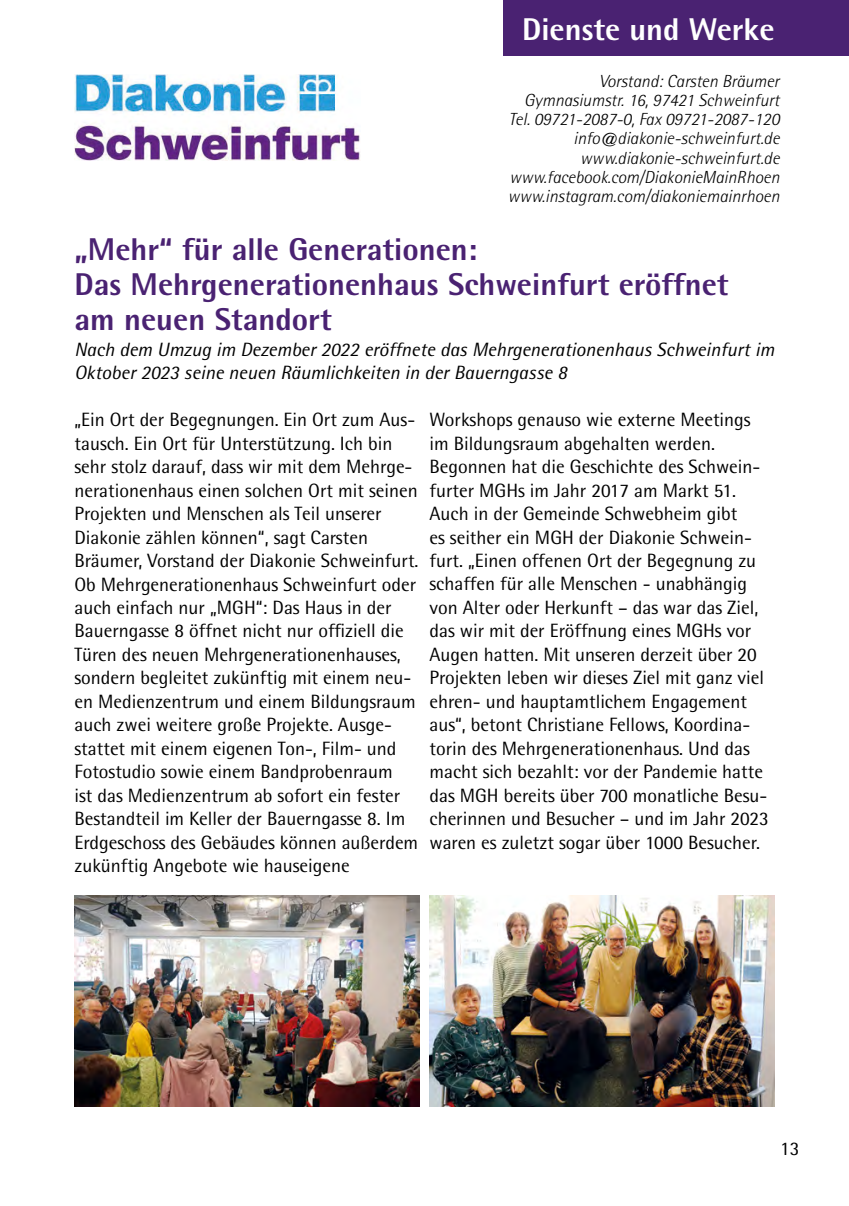
<style>
.page{position:relative;width:849px;height:1206px;background:#fff}
.page>*{position:absolute;margin:0;border:0;box-sizing:border-box;transform-origin:0 0}
.Überschrift{font:800 31.5px/35px "Rotis Semi Sans Std";color:#4a2272}
.t1{font:800 31.5px "Rotis Semi Sans Std";color:#fff}
.Fließtext{font:19.25px/23.4px "Rotis Semi Sans Std";color:#000}
.Unterüberschrift_Rotis_Italic_11_Pt{font:italic 19.25px/23.4px "Rotis Semi Sans Std";color:#000}
.Bildunterschrift{font:italic 300 17.5px "Rotis Semi Sans Std";color:#000}
</style>
<div class="page">
<div style="left:503px;top:0;width:345px;height:56px;background:#4a2272"></div>
<img style="left:429px;top:895px;width:345px;height:211px">
<img style="left:74px;top:895px;width:345px;height:211px">
<img style="left:74px;top:74px;width:286px;height:86px">
<h1 class="t1" style="left:522px;top:10px;width:254px">Dienste und Werke</h1>
<p class="Bildunterschrift" style="left:599px;top:70px;width:182px">Vorstand: Carsten Bräumer</p>
<p class="Bildunterschrift" style="left:524px;top:89px;width:257px">Gymnasiumstr. 16, 97421 Schweinfurt</p>
<p class="Bildunterschrift" style="left:508px;top:109px;width:272px">Tel. 09721-2087-0, Fax 09721-2087-120</p>
<p class="Bildunterschrift" style="left:573px;top:128px;width:207px">info@diakonie-schweinfurt.de</p>
<p class="Bildunterschrift" style="left:580px;top:147px;width:201px">www.diakonie-schweinfurt.de</p>
<p class="Bildunterschrift" style="left:509px;top:166px;width:271px">www.facebook.com/DiakonieMainRhoen</p>
<p class="Bildunterschrift" style="left:507px;top:186px;width:273px">www.instagram.com/diakoniemainrhoen</p>
<p class="Überschrift" style="left:74px;top:232px;width:655px">„Mehr“ für alle Generationen:<br>Das Mehrgenerationenhaus Schweinfurt eröffnet am neuen Standort</p>
<p class="Unterüberschrift_Rotis_Italic_11_Pt" style="left:74px;top:337px;width:701px">Nach dem Umzug im Dezember 2022 eröffnete das Mehrgenerationenhaus Schweinfurt im<br>Oktober 2023 seine neuen Räumlichkeiten in der Bauerngasse 8</p>
<p class="Fließtext" style="left:74px;top:408px;width:345px">„Ein Ort der Begegnungen. Ein Ort zum Aus&shy;tausch. Ein Ort für Unterstützung. Ich bin sehr stolz darauf, dass wir mit dem Mehrge&shy;nerationenhaus einen solchen Ort mit seinen Projekten und Menschen als Teil unserer Diakonie zählen können“, sagt Carsten Bräumer, Vorstand der Diakonie Schweinfurt.<br>Ob Mehrgenerationenhaus Schweinfurt oder auch einfach nur „MGH“: Das Haus in der Bauerngasse 8 öffnet nicht nur offiziell die Türen des neuen Mehrgenerationenhauses, sondern begleitet zukünftig mit einem neu&shy;en Medienzentrum und einem Bildungsraum auch zwei weitere große Projekte. Ausge&shy;stattet mit einem eigenen Ton-, Film- und Fotostudio sowie einem Bandprobenraum<br>ist das Medienzentrum ab sofort ein fester Bestandteil im Keller der Bauerngasse 8. Im Erdgeschoss des Gebäudes können außerdem zukünftig Angebote wie hauseigene</p>
<p class="Fließtext" style="left:429px;top:408px;width:322px">Workshops genauso wie externe Meetings im Bildungsraum abgehalten werden.</p>
<p class="Fließtext" style="left:429px;top:455px;width:341px">Begonnen hat die Geschichte des Schwein&shy;furter MGHs im Jahr 2017 am Markt 51.<br>Auch in der Gemeinde Schwebheim gibt<br>es seither ein MGH der Diakonie Schwein&shy;furt. „Einen offenen Ort der Begegnung zu schaffen für alle Menschen - unabhängig von Alter oder Herkunft – das war das Ziel, das wir mit der Eröffnung eines MGHs vor Augen hatten. Mit unseren derzeit über 20<br>Projekten leben wir dieses Ziel mit ganz viel ehren- und hauptamtlichem Engagement aus“, betont Christiane Fellows, Koordina&shy;torin des Mehrgenerationenhaus. Und das macht sich bezahlt: vor der Pandemie hatte das MGH bereits über 700 monatliche Besu&shy;cherinnen und Besucher – und im Jahr 2023 waren es zuletzt sogar über 1000 Besucher.</p>
<p class="Fließtext" style="left:779px;top:1136px;width:21px">13</p>
</div>
